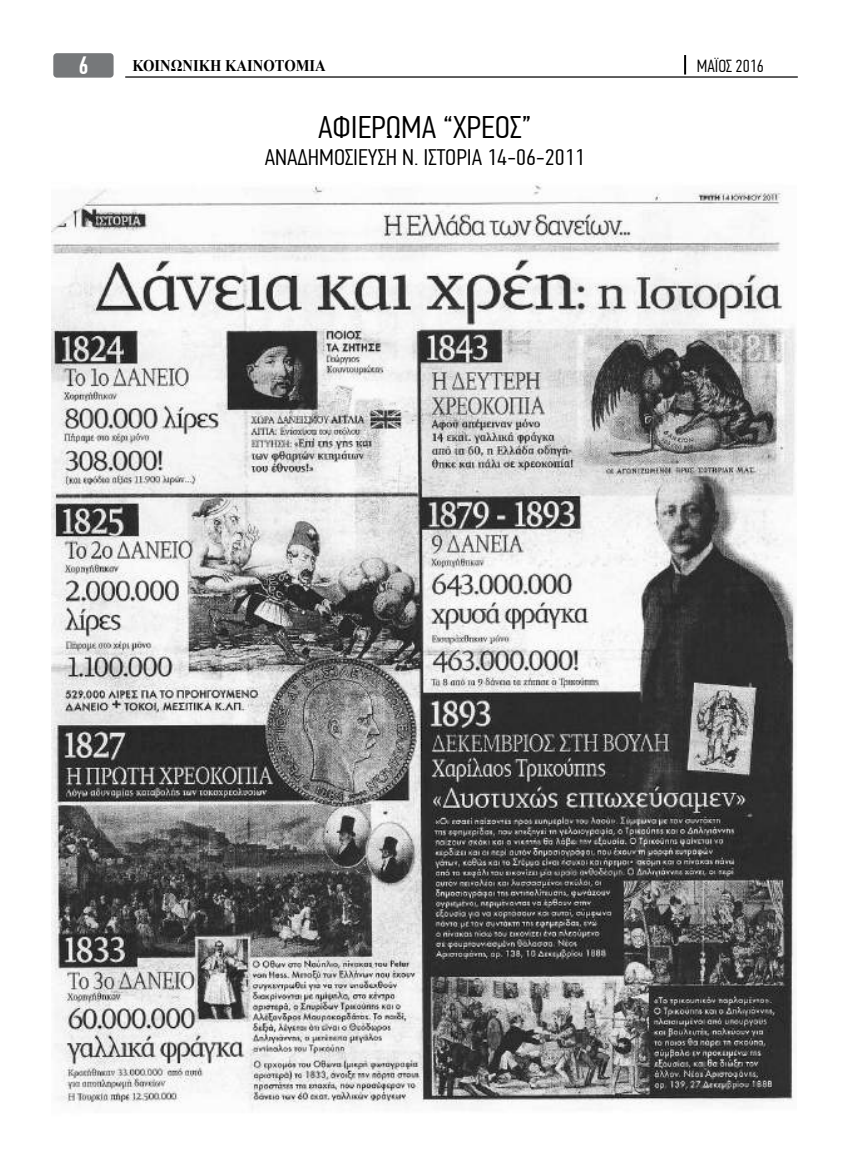
<style>
.page{position:relative;width:851px;height:1170px;background:#fff}
.page>*{position:absolute;margin:0;border:0;box-sizing:border-box;transform-origin:0 0}
.t1{font:300 31.25px "PF Din Text Comp Pro";color:#000;scale:1.2 1}
.t2{font:500 25px "PF Din Text Comp Pro";color:#fff}
.t3{font:300 22.5px "PF Din Text Comp Pro";color:#000;scale:1.2 1}
.t4{font:300 17.5px "PF Din Text Comp Pro";color:#000;scale:1.1 1}
.t5{font:700 16.25px "Times New Roman";color:#000;scale:.9 1}
</style>
<div class="page">
<div style="left:53px;top:53px;width:61px;height:25px;background:#76787a;border-radius:4px"></div>
<svg style="left:684px;top:55px;width:2px;height:19px"></svg>
<hr style="left:125px;top:76px;width:672px;height:2px;background:#000">
<img style="left:51px;top:182px;width:745px;height:927px">
<p class="t2" style="left:78px;top:51px;width:12px">6</p>
<p class="t5" style="left:132px;top:54px;width:216px">ΚΟΙΝΩΝΙΚΗ ΚΑΙΝΟΤΟΜΙΑ</p>
<p class="t4" style="left:696px;top:56px;width:62px">ΜΑΪΟΣ 2016</p>
<h1 class="t1" style="left:318px;top:109px;width:179px">ΑΦΙΕΡΩΜΑ “ΧΡΕΟΣ”</h1>
<p class="t3" style="left:265px;top:145px;width:268px">ΑΝΑΔΗΜΟΣΙΕΥΣΗ Ν. ΙΣΤΟΡΙΑ 14-06-2011</p>
</div>
